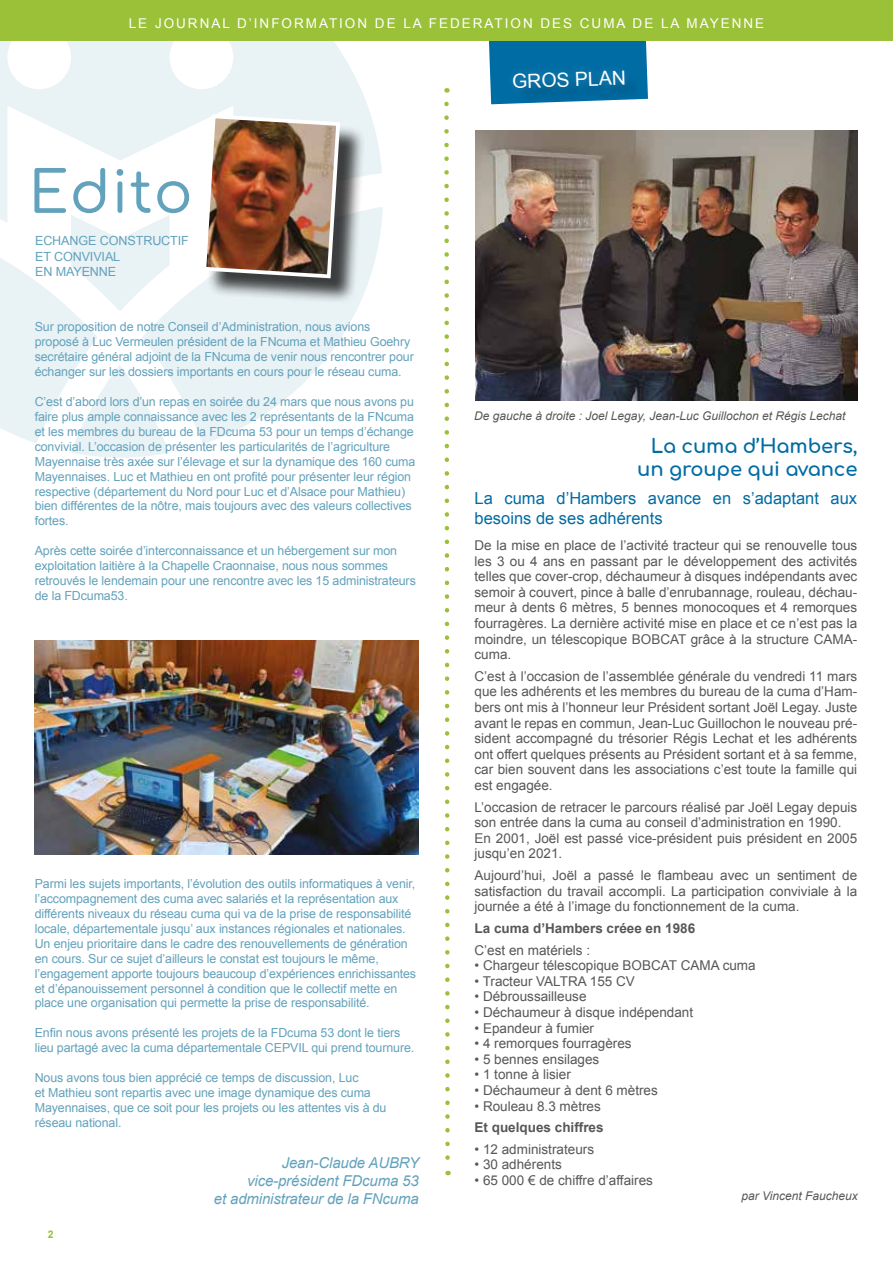
<style>
.page{position:relative;width:893px;height:1263px;background:#fff}
.page>*{position:absolute;margin:0;border:0;box-sizing:border-box;transform-origin:0 0}
.t1{font:500 57.45px "Comfortaa";letter-spacing:.02em;color:#63a2bc}
.t2{font:700 19.5px/23.4px "Comfortaa";letter-spacing:-.01em;color:#006ca4;text-align:right}
.t3{font:19.5px "Arial";color:#fff}
.t4{font:16.5px/19.8px "Arial";color:#006ca4}
.t5{font:italic 15px/18px "Arial";letter-spacing:-.01em;color:#63a2bc;text-align:right}
.t6{font:13.5px/15.6px "Arial";color:#575756;text-align:justify}
.t7{font:13.5px "Arial";letter-spacing:.145em;color:#fff}
.t8{font:700 13.5px "Arial";color:#575756}
.t9{font:12.6px/15.1px "Arial";letter-spacing:-.01em;color:#63a2bc}
.t10{font:12.45px/15px "Arial";letter-spacing:-.01em;color:#63a2bc}
.t11{font:italic 12px "Arial";color:#575756}
.t12{font:700 10.5px "Arial";color:#9ac137}
</style>
<div class="page">
<svg style="left:170px;top:207px;width:213px;height:237px;fill:#e9f2f5"></svg>
<svg style="left:0;top:40px;width:382px;height:183px;fill:#e9f2f5"></svg>
<svg style="left:0;top:208px;width:170px;height:250px"></svg>
<svg style="left:488px;top:40px;width:160px;height:64px;background:#1275a5"></svg>
<svg style="left:444px;top:101px;width:7px;height:1074px"></svg>
<div style="left:0;top:0;width:893px;height:40px;background:#9ac137"></div>
<div style="left:206px;top:118px;width:160px;height:186px;background:#000;opacity:.75"></div>
<img style="left:200px;top:112px;width:142px;height:168px">
<img style="left:34px;top:640px;width:385px;height:214px">
<img style="left:475px;top:131px;width:382px;height:270px">
<p class="t7" style="left:129px;top:14px;width:637px">LE JOURNAL D’INFORMATION DE LA FEDERATION DES CUMA DE LA MAYENNE</p>
<h1 class="t1" style="left:29px;top:140px;width:165px">Edito</h1>
<p class="t9" style="left:35px;top:234px;width:155px">ECHANGE CONSTRUCTIF<br>ET CONVIVIAL<br>EN MAYENNE</p>
<p class="t10" style="left:35px;top:319px;width:381px">Sur proposition de notre Conseil d’Administration, nous avions proposé à Luc Vermeulen président de la FNcuma et Mathieu Goehry secrétaire général adjoint de la FNcuma de venir nous rencontrer pour échanger sur les dossiers importants en cours pour le réseau cuma.</p>
<p class="t10" style="left:35px;top:394px;width:382px">C’est d’abord lors d’un repas en soirée du 24 mars que nous avons pu faire plus ample connaissance avec les 2 représentants de la FNcuma et les membres du bureau de la FDcuma 53 pour un temps d’échange convivial. L’occasion de présenter les particularités de l’agriculture Mayennaise très axée sur l’élevage et sur la dynamique des 160 cuma Mayennaises. Luc et Mathieu en ont profité pour présenter leur région respective (département du Nord pour Luc et d’Alsace pour Mathieu) bien différentes de la nôtre, mais toujours avec des valeurs collectives fortes.</p>
<p class="t10" style="left:35px;top:544px;width:383px">Après cette soirée d’interconnaissance et un hébergement sur mon exploitation laitière à la Chapelle Craonnaise, nous nous sommes retrouvés le lendemain pour une rencontre avec les 15 administrateurs de la FDcuma53.</p>
<p class="t10" style="left:35px;top:876px;width:383px">Parmi les sujets importants, l’évolution des outils informatiques à venir, l’accompagnement des cuma avec salariés et la représentation aux différents niveaux du réseau cuma qui va de la prise de responsabilité locale, départementale jusqu’ aux instances régionales et nationales.<br>Un enjeu prioritaire dans le cadre des renouvellements de génération en cours. Sur ce sujet d’ailleurs le constat est toujours le même, l’engagement apporte toujours beaucoup d’expériences enrichissantes et d’épanouissement personnel à condition que le collectif mette en place une organisation qui permette la prise de responsabilité.</p>
<p class="t10" style="left:35px;top:1025px;width:381px">Enfin nous avons présenté les projets de la FDcuma 53 dont le tiers lieu partagé avec la cuma départementale CEPVIL qui prend tournure.</p>
<p class="t10" style="left:35px;top:1070px;width:353px">Nous avons tous bien apprécié ce temps de discussion, Luc<br>et Mathieu sont repartis avec une image dynamique des cuma Mayennaises, que ce soit pour les projets ou les attentes vis à du réseau national.</p>
<p class="t12" style="left:48px;top:1227px;width:7px">2</p>
<p class="t5" style="left:214px;top:1153px;width:207px">Jean-Claude AUBRY vice-président FDcuma 53<br>et administrateur de la FNcuma</p>
<h2 class="t3" style="left:512px;top:69px;width:115px;rotate:-2deg">GROS PLAN</h2>
<p class="t11" style="left:474px;top:408px;width:373px">De gauche à droite : Joel Legay, Jean-Luc Guillochon et Régis Lechat</p>
<h2 class="t2" style="left:637px;top:431px;width:222px">La cuma d’Hambers, un groupe qui avance</h2>
<h3 class="t4" style="left:475px;top:488px;width:384px">La cuma d’Hambers avance en s’adaptant aux besoins de ses adhérents</h3>
<p class="t6" style="left:475px;top:537px;width:384px">De la mise en place de l’activité tracteur qui se renouvelle tous les 3 ou 4 ans en passant par le développement des activités telles que cover-crop, déchaumeur à disques indépendants avec semoir à couvert, pince à balle d’enrubannage, rouleau, déchau&shy;meur à dents 6 mètres, 5 bennes monocoques et 4 remorques fourragères. La dernière activité mise en place et ce n’est pas la moindre, un télescopique BOBCAT grâce à la structure CAMA&shy;cuma.</p>
<p class="t6" style="left:475px;top:668px;width:384px">C’est à l’occasion de l’assemblée générale du vendredi 11 mars que les adhérents et les membres du bureau de la cuma d’Ham&shy;bers ont mis à l’honneur leur Président sortant Joël Legay. Juste avant le repas en commun, Jean-Luc Guillochon le nouveau pré&shy;sident accompagné du trésorier Régis Lechat et les adhérents ont offert quelques présents au Président sortant et à sa femme, car bien souvent dans les associations c’est toute la famille qui est engagée.</p>
<p class="t6" style="left:475px;top:799px;width:384px;text-align:left">L’occasion de retracer le parcours réalisé par Joël Legay depuis son entrée dans la cuma au conseil d’administration en 1990.<br>En 2001, Joël est passé vice-président puis président en 2005 jusqu’en 2021.</p>
<p class="t6" style="left:475px;top:868px;width:384px">Aujourd’hui, Joël a passé le flambeau avec un sentiment de satisfaction du travail accompli. La participation conviviale à la journée a été à l’image du fonctionnement de la cuma.</p>
<p class="t8" style="left:475px;top:919px;width:222px">La cuma d’Hambers créee en 1986</p>
<p class="t6" style="left:475px;top:942px;width:117px">C’est en matériels :</p>
<p class="t6" style="left:475px;top:958px;width:283px">• Chargeur télescopique BOBCAT CAMA cuma</p>
<p class="t6" style="left:475px;top:973px;width:162px">• Tracteur VALTRA 155 CV</p>
<p class="t6" style="left:475px;top:989px;width:114px">• Débroussailleuse</p>
<p class="t6" style="left:475px;top:1004px;width:220px">• Déchaumeur à disque indépendant</p>
<p class="t6" style="left:475px;top:1020px;width:121px">• Epandeur à fumier</p>
<p class="t6" style="left:475px;top:1036px;width:159px">• 4 remorques fourragères</p>
<p class="t6" style="left:475px;top:1051px;width:126px">• 5 bennes ensilages</p>
<p class="t6" style="left:475px;top:1067px;width:98px">• 1 tonne à lisier</p>
<p class="t6" style="left:475px;top:1082px;width:185px">• Déchaumeur à dent 6 mètres</p>
<p class="t6" style="left:475px;top:1098px;width:128px">• Rouleau 8.3 mètres</p>
<p class="t8" style="left:475px;top:1118px;width:131px">Et quelques chiffres</p>
<p class="t6" style="left:475px;top:1141px;width:121px">• 12 administrateurs</p>
<p class="t6" style="left:475px;top:1157px;width:89px">• 30 adhérents</p>
<p class="t6" style="left:475px;top:1172px;width:180px">• 65 000 € de chiffre d’affaires</p>
<p class="t11" style="left:741px;top:1188px;width:118px">par Vincent Faucheux</p>
</div>
